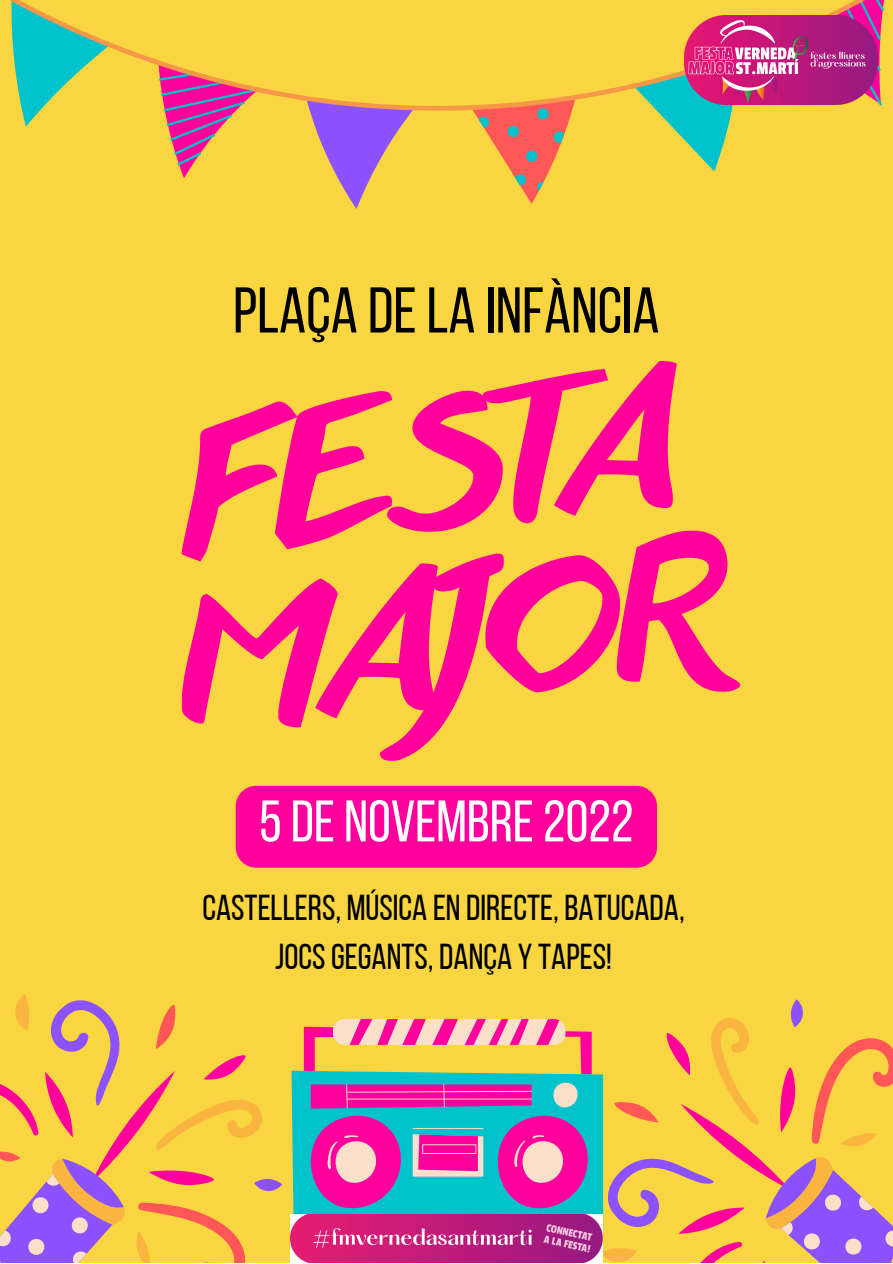
<style>
.page{position:relative;width:893px;height:1264px;background:#fff}
.page>*{position:absolute;margin:0;border:0;box-sizing:border-box;transform-origin:0 0}
.t1{font:179.85px/174px "Anothershabby";color:#ff009d}
.t2{font:64.5px "Bebas Neue";color:#000}
.t3{font:58.5px "Bebas Neue";color:#fff}
.t4{font:36px/49.5px "Bebas Neue";color:#000;text-align:center}
</style>
<div class="page">
<div style="left:0;top:0;width:892px;height:1262px;background:#f8d541"></div>
<svg style="left:0;top:994px;width:283px;height:268px"></svg>
<svg style="left:0;top:1173px;width:110px;height:89px"></svg>
<svg style="left:591px;top:999px;width:301px;height:263px"></svg>
<svg style="left:780px;top:1172px;width:112px;height:90px"></svg>
<svg style="left:345px;top:191px;width:19px;height:18px"></svg>
<svg style="left:523px;top:191px;width:16px;height:13px"></svg>
<svg style="left:22px;top:111px;width:710px;height:80px"></svg>
<svg style="left:9px;top:0;width:876px;height:111px"></svg>
<svg style="left:302px;top:1019px;width:289px;height:65px"></svg>
<svg style="left:293px;top:1084px;width:310px;height:151px;background:#8973b6"></svg>
<div style="left:236px;top:785px;width:421px;height:82px;background:#ff009d"></div>
<img style="left:290px;top:1214px;width:312px;height:48px">
<img style="left:684px;top:15px;width:193px;height:89px">
<h2 class="t2" style="left:233px;top:284px;width:428px">PLAÇA DELA INFÀNCIA</h2>
<h1 class="t1" style="left:158px;top:428px;width:546px;rotate:-6deg">FESTA<br>MAJOR</h1>
<h3 class="t3" style="left:259px;top:797px;width:376px">5DE NOVEMBRE 2022</h3>
<p class="t4" style="left:202px;top:885px;width:484px">CASTELLERS, MÚSICA EN DIRECTE,BATUCADA,<br>JOCS GEGANTS, DANÇA Y TAPES!</p>
</div>
